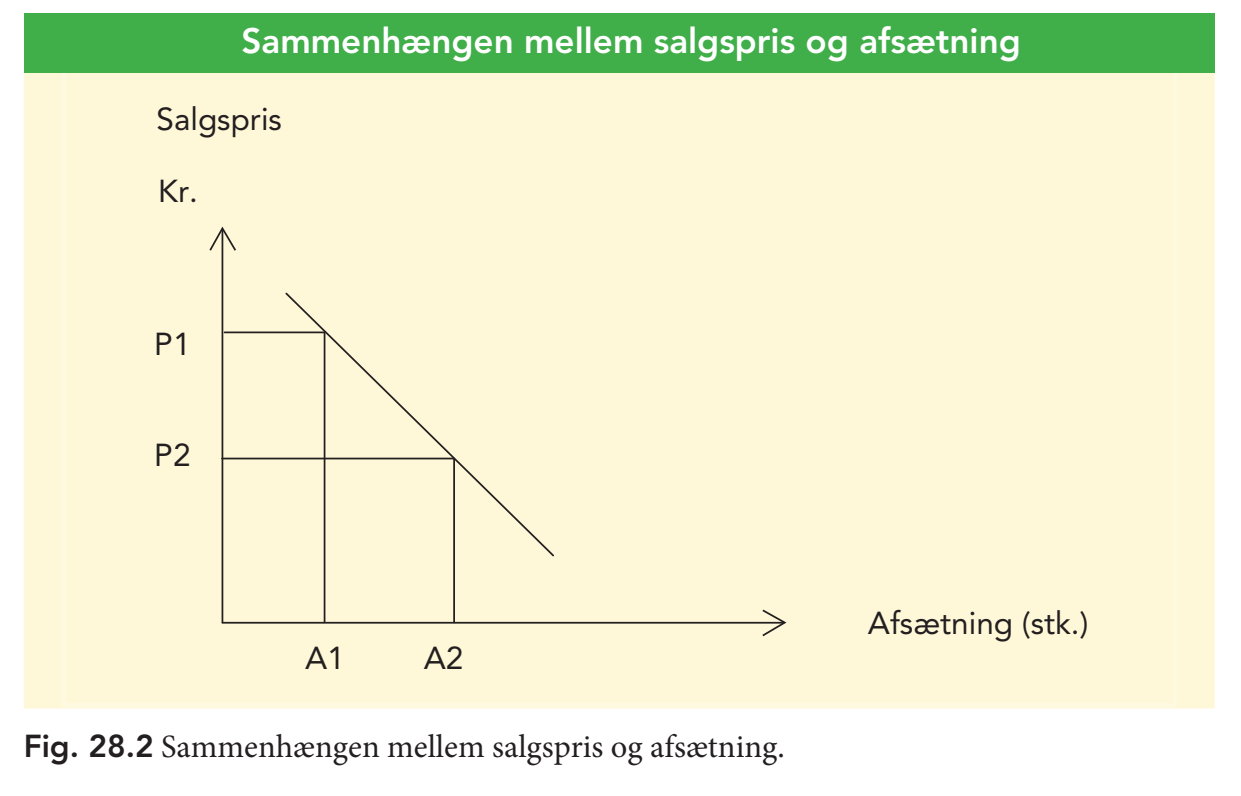
<style>
.page{position:relative;width:1241px;height:796px;background:#fff}
.page>*{position:absolute;margin:0;border:0;box-sizing:border-box;transform-origin:0 0}
.t1{font:800 35px "Avenir";color:#fff}
.t2{font:32.55px "Minion Pro";color:#231f20}
.t3{font:31.5px "Avenir";color:#231f20}
.s1{font-family:"Avenir";font-weight:800;font-size:31.5px}
</style>
<div class="page">
<div style="left:24px;top:73px;width:1190px;height:635px;background:#fef8d8"></div>
<div style="left:62px;top:73px;width:1115px;height:632px;background:#fef8d8"></div>
<hr style="left:221px;top:621px;width:563px;height:2px;background:#231f20">
<svg style="left:762px;top:609px;width:24px;height:27px"></svg>
<hr style="left:221px;top:228px;width:2px;height:395px;background:#231f20">
<svg style="left:209px;top:226px;width:27px;height:24px"></svg>
<div style="left:285px;top:292px;width:269px;height:264px;background:#fef8d8"></div>
<div style="left:224px;top:331px;width:101px;height:291px;background:#fef8d8"></div>
<div style="left:221px;top:457px;width:234px;height:166px;background:#fef8d8"></div>
<div style="left:24px;top:13px;width:1190px;height:60px;background:#40ae49"></div>
<p class="t1" style="left:241px;top:21px;width:781px">Sammenhængen mellem salgspris og afsætning</p>
<p class="t3" style="left:157px;top:101px;width:127px">Salgspris</p>
<p class="t3" style="left:158px;top:172px;width:41px">Kr.</p>
<p class="t3" style="left:154px;top:326px;width:38px">P1</p>
<p class="t3" style="left:154px;top:436px;width:38px">P2</p>
<p class="t3" style="left:305px;top:639px;width:41px">A1</p>
<p class="t3" style="left:424px;top:639px;width:41px">A2</p>
<p class="t2" style="left:24px;top:724px;width:762px"><span class="s1">Fig. 28.2</span> Sammenhængen mellem salgspris og afsætning.</p>
<p class="t3" style="left:868px;top:604px;width:222px">Afsætning (stk.)</p>
</div>
